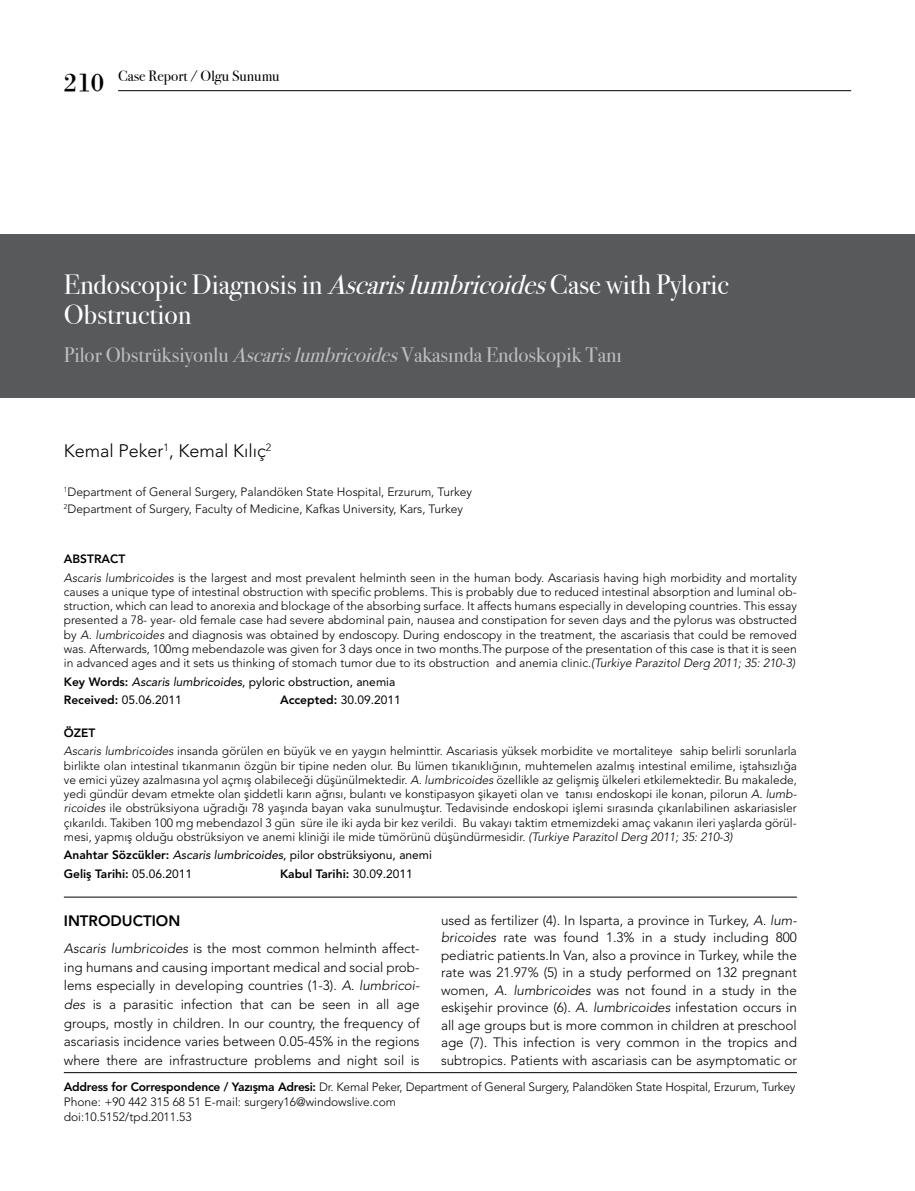
<style>
.page{position:relative;width:915px;height:1191px;background:#fff}
.page>*{position:absolute;margin:0;border:0;box-sizing:border-box;transform-origin:0 0}
.t1{font:27.75px/30px "Bodoni Svty Two ITCTT Book";color:#fff}
.t2{font:21px "Bodoni Svty Two ITCTT Book";color:#bcbec0}
.t3{font:300 18px "Avenir LT Std";color:#000}
.t4{font:15px "Bodoni Svty Two ITCTT Book";color:#000}
.t5{font:800 15px "Avenir LT Std";color:#000}
.t6{font:300 13.5px/17.5px "Avenir LT Std";color:#000;text-align:justify}
.t7{font:300 12px/14.2px "Avenir LT Std";color:#000}
.t8{font:300 12px/15px "Avenir LT Std";letter-spacing:-.02em;color:#000}
.t9{font:12px/18.5px "Avenir LT Std";color:#000}
.t10{font:800 12px "Avenir LT Std";color:#000}
.s1{font-family:"Bodoni";font-size:27px}
.s2{font-style:italic}
.s3{font-weight:800}
.s4{font-weight:400}
</style>
<div class="page">
<hr style="left:118px;top:90px;width:732px;height:1px;background:#000">
<div style="left:0;top:234px;width:914px;height:164px;background:#58595b"></div>
<hr style="left:64px;top:1072px;width:732px;height:1px;background:#000">
<hr style="left:64px;top:897px;width:732px;height:1px;background:#000">
<p class="t4" style="left:64px;top:64px;width:217px"><span class="s1">210</span> Case Report / Olgu Sunumu</p>
<h1 class="t1" style="left:64px;top:266px;width:666px">Endoscopic Diagnosis in <span class="s2">Ascarislumbricoides</span>Case with Pyloric<br>Obstruction</h1>
<h2 class="t2" style="left:64px;top:338px;width:559px">Pilor Obstrüksiyonlu <span class="s2">Ascarislumbricoides</span>Vakasında Endoskopik Tanı</h2>
<h3 class="t3" style="left:64px;top:440px;width:209px">Kemal Peker<sup>1</sup>, Kemal Kılıç<sup>2</sup></h3>
<p class="t7" style="left:64px;top:483px;width:409px;line-height:17.1px"><sup>1</sup>Department of General Surgery, Palandöken State Hospital, Erzurum, Turkey<br><sup>2</sup>Department of Surgery, Faculty of Medicine, Kafkas University, Kars, Turkey</p>
<p class="t7" style="left:64px;top:549px;width:734px;line-height:18.5px"><span class="s3">ABSTRACT<br></span><span class="s2">Ascaris lumbricoides</span> is the largest and most prevalent helminth seen in the human body. Ascariasis having high morbidity and mortality</p>
<p class="t7" style="left:64px;top:584px;width:734px;text-align:justify">causes a unique type of intestinal obstruction with specific problems. This is probably due to reduced intestinal absorption and luminal ob&shy;struction, which can lead to anorexia and blockage of the absorbing surface. It affects humans especially in developing countries. This essay presented a 78- year- old female case had severe abdominal pain, nausea and constipation for seven days and the pylorus was obstructed by <span class="s2">A. lumbricoides</span> and diagnosis was obtained by endoscopy. During endoscopy in the treatment, the ascariasis that could be removed was. Afterwards, 100mg mebendazole was given for 3 days once in two months.The purpose of the presentation of this case is that it is seen in advanced ages and it sets us thinking of stomach tumor due to its obstruction and anemia clinic.<span class="s2">(Turkiye Parazitol Derg 2011; 35: 210-3)</span></p>
<p class="t9" style="left:64px;top:672px;width:333px"><span class="s3">Key Words:</span> <span class="s2">Ascaris lumbricoides</span>, pyloric obstruction, anemia<br><span class="s3">Received:</span> 05.06.2011</p>
<p class="t9" style="left:280px;top:690px;width:122px"><span class="s3">Accepted:</span> 30.09.2011</p>
<p class="t7" style="left:64px;top:723px;width:734px;line-height:18.5px"><span class="s3">ÖZET<br></span><span class="s2">Ascaris lumbricoides</span> insanda görülen en büyük ve en yaygın helminttir. Ascariasis yüksek morbidite ve mortaliteye sahip belirli sorunlarla</p>
<p class="t7" style="left:64px;top:758px;width:734px;text-align:justify">birlikte olan intestinal tıkanmanın özgün bir tipine neden olur. Bu lümen tıkanıklığının, muhtemelen azalmış intestinal emilime, iştahsızlığa ve emici yüzey azalmasına yol açmış olabileceği düşünülmektedir. <span class="s2">A. lumbricoides</span> özellikle az gelişmiş ülkeleri etkilemektedir. Bu makalede, yedi gündür devam etmekte olan şiddetli karın ağrısı, bulantı ve konstipasyon şikayeti olan ve tanısı endoskopi ile konan, pilorun <span class="s2">A. lumb&shy;ricoides</span> ile obstrüksiyona uğradığı 78 yaşında bayan vaka sunulmuştur. Tedavisinde endoskopi işlemi sırasında çıkarılabilinen askariasisler çıkarıldı. Takiben 100 mg mebendazol 3 gün süre ile iki ayda bir kez verildi. Bu vakayı taktim etmemizdeki amaç vakanın ileri yaşlarda görül&shy;mesi, yapmış olduğu obstrüksiyon ve anemi kliniği ile mide tümörünü düşündürmesidir. <span class="s2">(Turkiye Parazitol Derg 2011; 35: 210-3)</span></p>
<p class="t9" style="left:64px;top:846px;width:369px"><span class="s3">Anahtar Sözcükler:</span> <span class="s2">Ascaris lumbricoides</span>, pilor obstrüksiyonu, anemi<br><span class="s3">Geliş Tarihi:</span> 05.06.2011</p>
<p class="t10" style="left:280px;top:866px;width:134px">Kabul Tarihi: <span class="s4">30.09.2011</span></p>
<p class="t5" style="left:64px;top:911px;width:118px">INTRODUCTION</p>
<p class="t6" style="left:64px;top:939px;width:357px;line-height:18.6px"><span class="s2">Ascaris lumbricoides</span> is the most common helminth affect&shy;ing humans and causing important medical and social prob&shy;lems especially in developing countries (1-3). <span class="s2">A. lumbricoi&shy;des</span> is a parasitic infection that can be seen in all age groups, mostly in children. In our country, the frequency of ascariasis incidence varies between 0.05-45% in the regions where there are infrastructure problems and night soil is</p>
<p class="t6" style="left:441px;top:911px;width:357px">used as fertilizer (4). In Isparta, a province in Turkey, <span class="s2">A. lum&shy;bricoides</span> rate was found 1.3% in a study including 800 pediatric patients.In Van, also a province in Turkey, while the rate was 21.97% (5) in a study performed on 132 pregnant women, <span class="s2">A. lumbricoides</span> was not found in a study in the eskişehir province (6). <span class="s2">A. lumbricoides</span> infestation occurs in all age groups but is more common in children at preschool age (7). This infection is very common in the tropics and subtropics. Patients with ascariasis can be asymptomatic or</p>
<p class="t8" style="left:64px;top:1079px;width:732px"><span class="s3">Address for Correspondence / Yazışma Adresi:</span> Dr. Kemal Peker, Department of General Surgery, Palandöken State Hospital, Erzurum, Turkey<br>Phone: +90 442 315 68 51 E-mail: surgery16@windowslive.com<br>doi:10.5152/tpd.2011.53</p>
</div>
